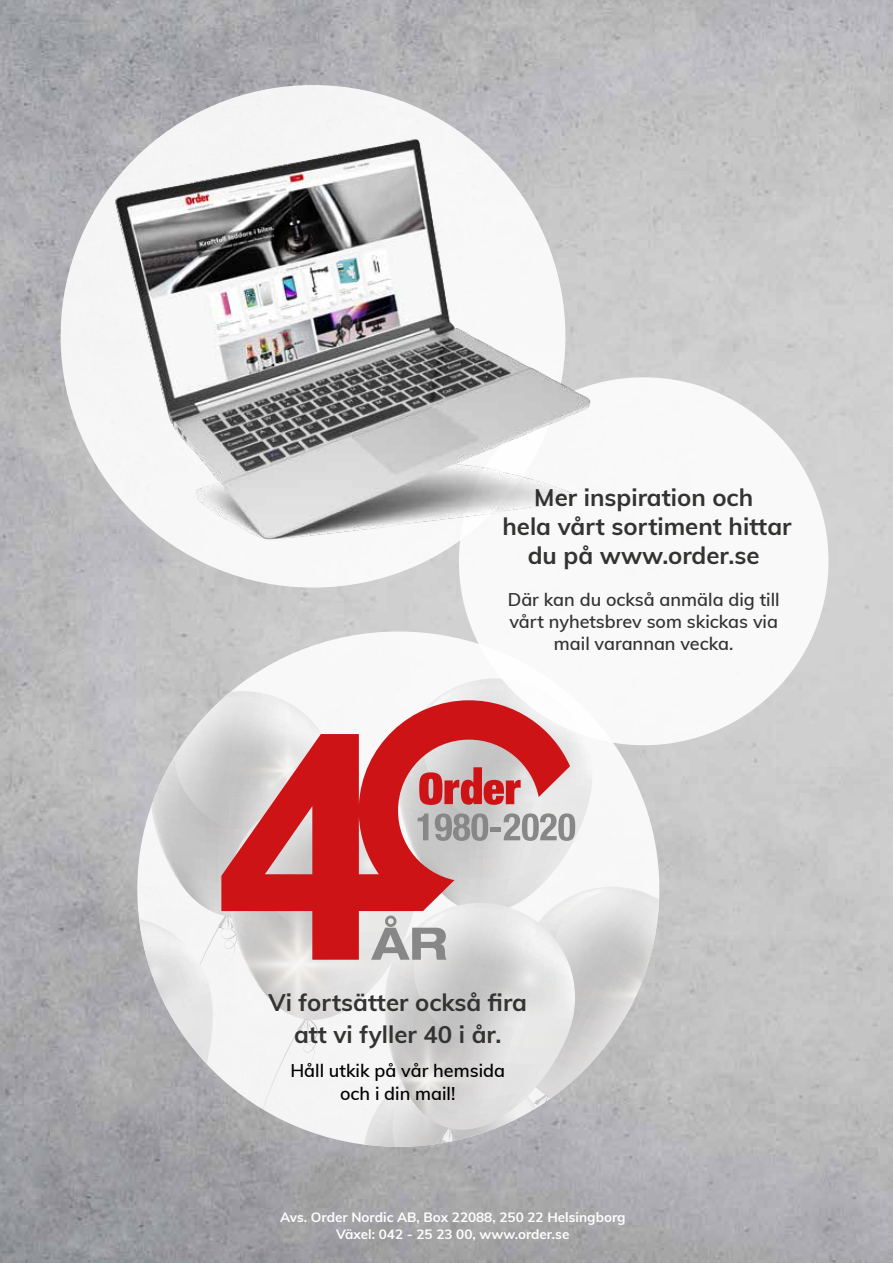
<style>
.page{position:relative;width:893px;height:1263px;background:#fff}
.page>*{position:absolute;margin:0;border:0;box-sizing:border-box;transform-origin:0 0}
.t1{font:700 24px/28.8px "Muli";color:#333332;text-align:center}
.t2{font:600 18px/21.6px "Muli";color:#333332;text-align:center}
.t3{font:600 18px/22.8px "Muli";color:#000;text-align:center}
.t4{font:700 13.5px/16.5px "Muli";color:#fff;text-align:center}
</style>
<div class="page">
<img style="left:0;top:0;width:893px;height:1263px">
<div style="left:143px;top:660px;width:8px;height:7px;background:#c5c5c5;border-radius:50%"></div>
<svg style="left:137px;top:663px;width:522px;height:484px"></svg>
<div style="left:61px;top:85px;width:504px;height:503px;background:#f7f7f7;border-radius:50%"></div>
<div style="left:459px;top:377px;width:369px;height:368px;background:#fff;border-radius:50%"></div>
<img style="left:6px;top:118px;width:653px;height:435px">
<img style="left:98px;top:135px;width:495px;height:408px">
<p class="t1" style="left:502px;top:482px;width:291px">Mer inspiration och<br>hela vårt sortiment hittar du på www.order.se</p>
<p class="t2" style="left:508px;top:588px;width:273px">Där kan du också anmäla dig till vårt nyhetsbrev som skickas via mail varannan vecka.</p>
<p class="t1" style="left:268px;top:986px;width:260px;line-height:31.5px">Vi fortsätter också fira att vi fyller 40 i år.</p>
<p class="t3" style="left:290px;top:1058px;width:216px">Håll utkik på vår hemsida och i din mail!</p>
<p class="t4" style="left:280px;top:1208px;width:347px">Avs. Order Nordic AB, Box 22088, 250 22 Helsingborg<br>Växel: 042 - 25 23 00, www.order.se</p>
</div>
